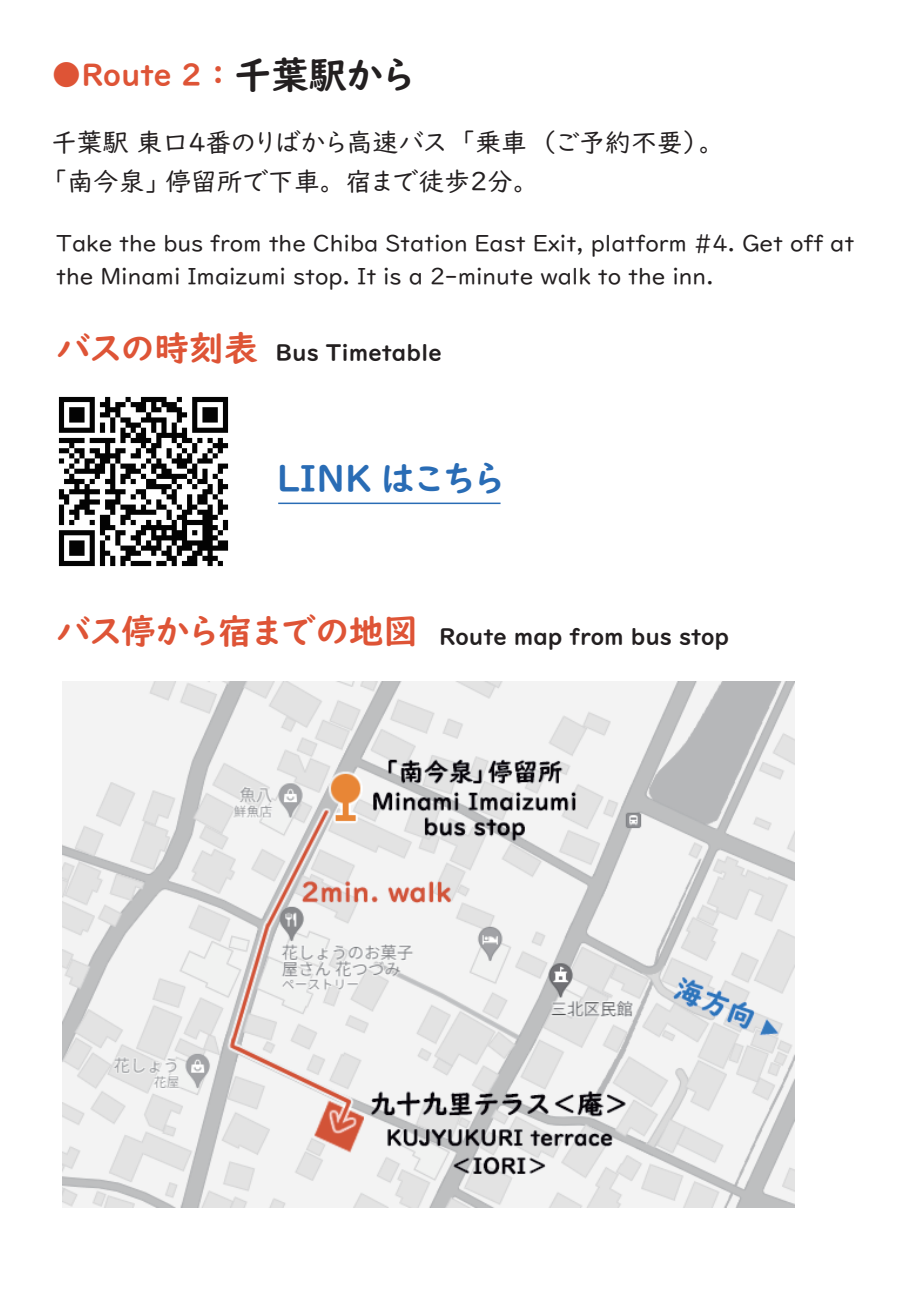
<style>
.page{position:relative;width:919px;height:1289px;background:#fff}
.page>*{position:absolute;margin:0;border:0;box-sizing:border-box;transform-origin:0 0}
.t1{font:36px "UD Digi Kyokasho NK B";color:#296cb5}
.t2{font:34.5px "UD Digi Kyokasho NK B";color:#de5436}
.t3{font:30px "UD Digi Kyokasho NK B";color:#de5436}
.t4{font:25.95px/39px "UD Digi Kyokasho NK R";color:#231f20}
.t5{font:23.25px/33px "UD Digi Kyokasho NK R";letter-spacing:-.005em;color:#231f20}
.t6{font:22.5px "UD Digi Kyokasho NK B";color:#231f20}
.s1{font-size:37.5px;color:#231f20}
</style>
<div class="page">
<hr style="left:278px;top:502px;width:222px;height:2px;background:#296cb5">
<img style="left:58px;top:396px;width:171px;height:171px">
<img style="left:62px;top:682px;width:732px;height:525px">
<p class="t3" style="left:52px;top:57px;width:364px">●Route ２：<span class="s1">千葉駅から</span></p>
<p class="t4" style="left:51px;top:123px;width:662px">千葉駅 東口４番のりばから高速バス「乗車（ご予約不要）。「南今泉」停留所で下車。宿まで徒歩２分。</p>
<p class="t5" style="left:56px;top:227px;width:799px">Take the bus from the Chiba Station East Exit, platform #4. Get off at the Minami Imaizumi stop. It is a 2-minute walk to the inn.</p>
<h2 class="t2" style="left:56px;top:327px;width:203px">バスの時刻表</h2>
<p class="t6" style="left:275px;top:339px;width:168px">Bus Timetable</p>
<h1 class="t1" style="left:277px;top:457px;width:229px">LINK はこちら</h1>
<h2 class="t2" style="left:56px;top:610px;width:363px">バス停から宿までの地図</h2>
<p class="t6" style="left:439px;top:623px;width:291px">Route map from bus stop</p>
</div>
